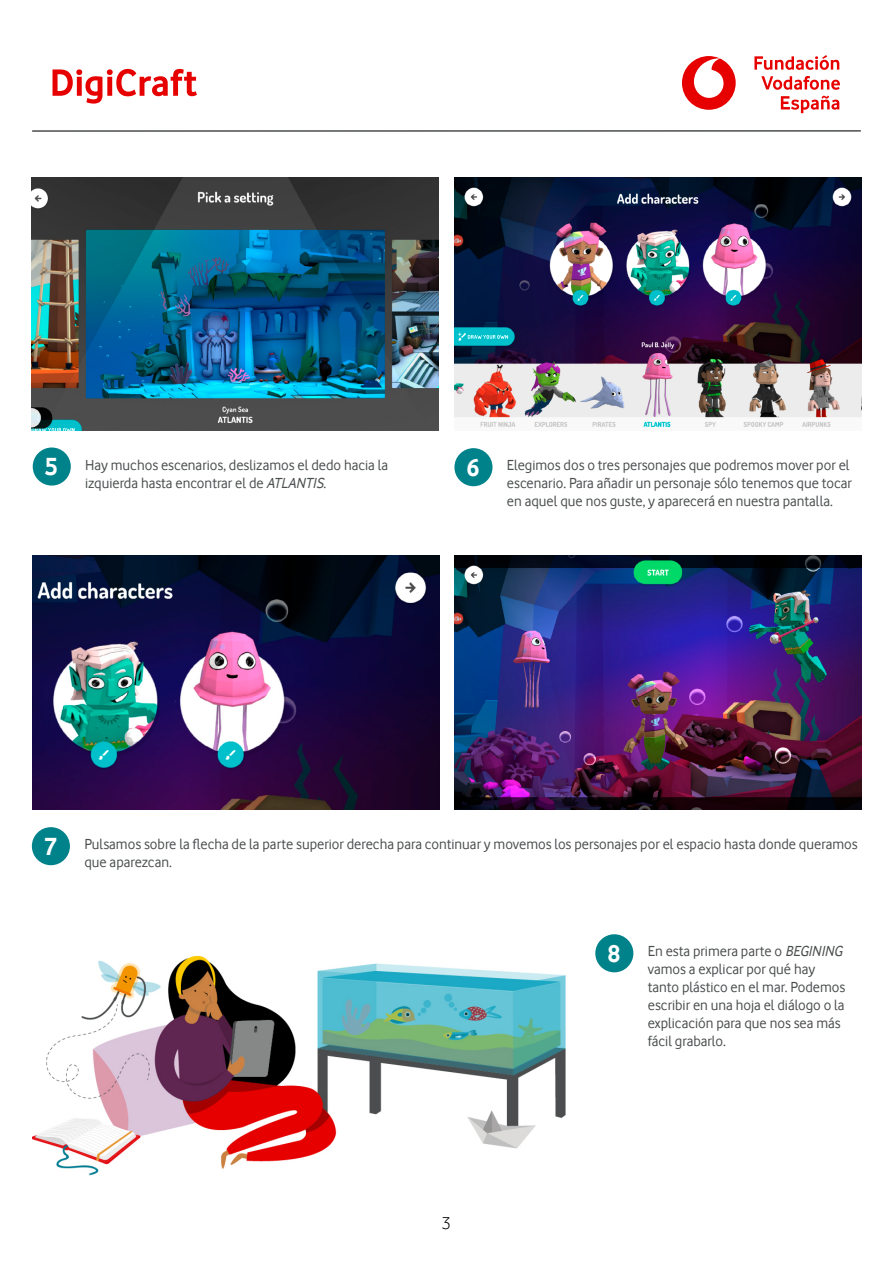
<style>
.page{position:relative;width:893px;height:1263px;background:#fff}
.page>*{position:absolute;margin:0;border:0;box-sizing:border-box;transform-origin:0 0}
.t1{font:700 25.5px "Vodafone Rg";color:#fff}
.t2{font:18px "Vodafone Lt";color:#000}
.t3{font:15px/18px "Vodafone Rg";color:#4a4d4e}
.s1{font-style:italic}
</style>
<div class="page">
<hr style="left:33px;top:130px;width:827px;height:2px;background:#4a4d4e">
<svg style="left:53px;top:69px;width:144px;height:35px"></svg>
<div style="left:682px;top:56px;width:54px;height:54px;background:#e60000;border-radius:50%"></div>
<svg style="left:694px;top:58px;width:29px;height:40px"></svg>
<svg style="left:754px;top:55px;width:85px;height:15px"></svg>
<svg style="left:761px;top:76px;width:79px;height:14px"></svg>
<svg style="left:781px;top:96px;width:58px;height:17px"></svg>
<img style="left:454px;top:177px;width:407px;height:251px">
<img style="left:32px;top:177px;width:406px;height:254px">
<img style="left:33px;top:556px;width:406px;height:253px">
<img style="left:454px;top:556px;width:407px;height:253px">
<img style="left:33px;top:955px;width:533px;height:221px">
<div style="left:33px;top:447px;width:38px;height:39px;background:#00828a;border-radius:50%"></div>
<div style="left:454px;top:448px;width:38px;height:38px;background:#00828a;border-radius:50%"></div>
<div style="left:32px;top:827px;width:38px;height:38px;background:#00828a;border-radius:50%"></div>
<div style="left:595px;top:934px;width:38px;height:38px;background:#00828a;border-radius:50%"></div>
<h1 class="t1" style="left:45px;top:452px;width:15px">5</h1>
<p class="t3" style="left:507px;top:456px;width:347px">Elegimos dos o tres personajes que podremos mover por el escenario. Para añadir un personaje sólo tenemos que tocar en aquel que nos guste, y aparecerá en nuestra pantalla.</p>
<h1 class="t1" style="left:467px;top:452px;width:15px">6</h1>
<p class="t3" style="left:85px;top:455px;width:305px">Hay muchos escenarios, deslizamos el dedo hacia la izquierda hasta encontrar el de <span class="s1">ATLANTIS</span>.</p>
<h1 class="t1" style="left:44px;top:831px;width:15px">7</h1>
<p class="t3" style="left:84px;top:835px;width:775px">Pulsamos sobre la flecha de la parte superior derecha para continuar y movemos los personajes por el espacio hasta donde queramos que aparezcan.</p>
<h1 class="t1" style="left:607px;top:938px;width:15px">8</h1>
<p class="t3" style="left:648px;top:942px;width:200px">En esta primera parte o <span class="s1">BEGINING </span>vamos a explicar por qué hay tanto plástico en el mar. Podemos escribir en una hoja el diálogo o la explicación para que nos sea más fácil grabarlo.</p>
<p class="t2" style="left:442px;top:1213px;width:11px">3</p>
</div>
